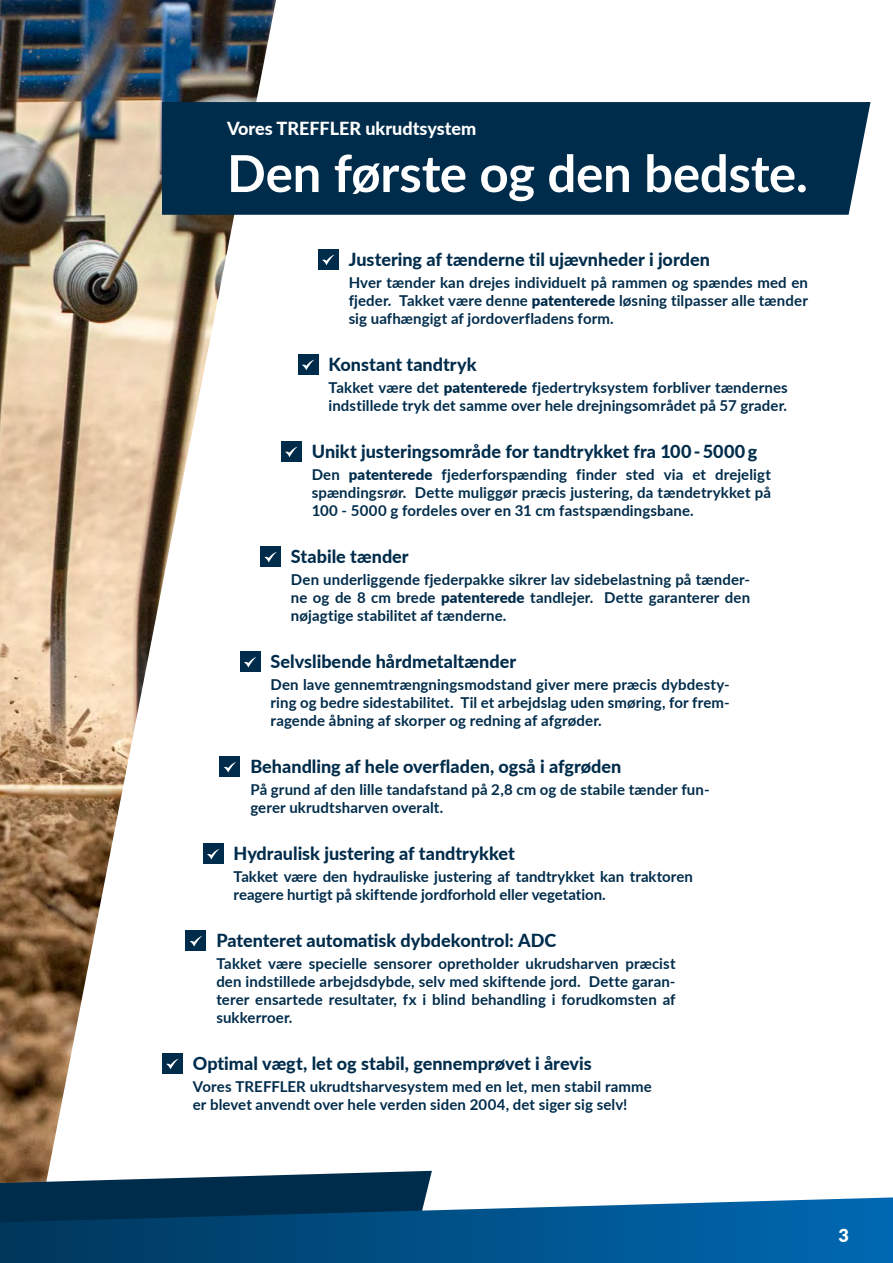
<style>
.page{position:relative;width:893px;height:1263px;background:#fff}
.page>*{position:absolute;margin:0;border:0;box-sizing:border-box;transform-origin:0 0}
.t1{font:700 51px "Lato";letter-spacing:-.005em;color:#fff}
.t2{font:800 18px "Lato";color:#002c4b}
.t3{font:800 18px "Lato";color:#fff}
.t4{font:900 18px "Lato";color:#fff}
.t5{font:700 15px/18px "Lato";letter-spacing:.005em;color:#002c4b;text-align:justify}
.s1{font-weight:900}
</style>
<div class="page">
<img style="left:0;top:0;width:276px;height:1171px">
<svg style="left:0;top:1171px;width:432px;height:26px"></svg>
<svg style="left:0;top:1197px;width:893px;height:66px;background:#0e5687"></svg>
<div style="left:260px;top:546px;width:21px;height:21px;background:#002c4b"></div>
<svg style="left:264px;top:552px;width:13px;height:10px"></svg>
<div style="left:318px;top:249px;width:21px;height:21px;background:#002c4b"></div>
<svg style="left:322px;top:255px;width:12px;height:10px"></svg>
<div style="left:298px;top:354px;width:20px;height:21px;background:#002c4b"></div>
<svg style="left:302px;top:360px;width:12px;height:10px"></svg>
<div style="left:281px;top:441px;width:21px;height:21px;background:#002c4b"></div>
<svg style="left:285px;top:447px;width:12px;height:10px"></svg>
<div style="left:240px;top:651px;width:20px;height:21px;background:#002c4b"></div>
<svg style="left:244px;top:657px;width:12px;height:10px"></svg>
<div style="left:220px;top:756px;width:20px;height:21px;background:#002c4b"></div>
<svg style="left:224px;top:762px;width:12px;height:10px"></svg>
<div style="left:186px;top:930px;width:20px;height:21px;background:#002c4b"></div>
<svg style="left:190px;top:936px;width:12px;height:10px"></svg>
<div style="left:203px;top:843px;width:20px;height:21px;background:#002c4b"></div>
<svg style="left:207px;top:849px;width:12px;height:10px"></svg>
<div style="left:162px;top:1053px;width:21px;height:20px;background:#002c4b"></div>
<svg style="left:166px;top:1059px;width:12px;height:10px"></svg>
<div style="left:140px;top:102px;width:730px;height:113px;background:#002c4b"></div>
<p class="t3" style="left:227px;top:115px;width:251px">Vores TREFFLER ukrudtsystem</p>
<h1 class="t1" style="left:227px;top:136px;width:582px">Den første og den bedste.</h1>
<p class="t2" style="left:349px;top:246px;width:363px">Justering af tænderne til ujævnheder i jorden</p>
<p class="t5" style="left:349px;top:273px;width:461px">Hver tænder kan drejes individuelt på rammen og spændes med en fjeder. Takket være denne <span class="s1">patenterede</span> løsning tilpasser alle tænder sig uafhængigt af jordoverfladens form.</p>
<p class="t2" style="left:328px;top:351px;width:150px">Konstant tandtryk</p>
<p class="t5" style="left:328px;top:378px;width:461px">Takket være det <span class="s1">patenterede</span> fjedertryksystem forbliver tændernes indstillede tryk det samme over hele drejningsområdet på 57 grader.</p>
<p class="t2" style="left:312px;top:438px;width:447px">Unikt justeringsområde for tandtrykket fra 100 - 5000 g</p>
<p class="t5" style="left:312px;top:465px;width:461px">Den <span class="s1">patenterede</span> fjederforspænding finder sted via et drejeligt spændingsrør. Dette muliggør præcis justering, da tændetrykket på 100 - 5000 g fordeles over en 31 cm fastspændingsbane.</p>
<p class="t2" style="left:291px;top:543px;width:119px">Stabile tænder</p>
<p class="t5" style="left:291px;top:570px;width:461px">Den underliggende fjederpakke sikrer lav sidebelastning på tænder&shy;ne og de 8 cm brede <span class="s1">patenterede</span> tandlejer. Dette garanterer den nøjagtige stabilitet af tænderne.</p>
<p class="t2" style="left:271px;top:648px;width:247px">Selvslibende hårdmetaltænder</p>
<p class="t5" style="left:271px;top:675px;width:461px">Den lave gennemtrængningsmodstand giver mere præcis dybdesty&shy;ring og bedre sidestabilitet. Til et arbejdslag uden smøring, for frem&shy;ragende åbning af skorper og redning af afgrøder.</p>
<p class="t2" style="left:250px;top:753px;width:373px">Behandling af hele overfladen, også i afgrøden</p>
<p class="t5" style="left:250px;top:780px;width:461px">På grund af den lille tandafstand på 2,8 cm og de stabile tænder fun&shy;gerer ukrudtsharven overalt.</p>
<p class="t2" style="left:234px;top:840px;width:283px">Hydraulisk justering af tandtrykket</p>
<p class="t5" style="left:234px;top:867px;width:461px">Takket være den hydrauliske justering af tandtrykket kan traktoren reagere hurtigt på skiftende jordforhold eller vegetation.</p>
<p class="t2" style="left:216px;top:927px;width:341px">Patenteret automatisk dybdekontrol: ADC</p>
<p class="t5" style="left:216px;top:954px;width:461px">Takket være specielle sensorer opretholder ukrudsharven præcist den indstillede arbejdsdybde, selv med skiftende jord. Dette garan&shy;terer ensartede resultater, fx i blind behandling i forudkomsten af sukkerroer.</p>
<p class="t2" style="left:193px;top:1050px;width:400px">Optimal vægt, let og stabil, gennemprøvet i årevis</p>
<p class="t5" style="left:193px;top:1077px;width:461px">Vores TREFFLER ukrudtsharvesystem med en let, men stabil ramme er blevet anvendt over hele verden siden 2004, det siger sig selv!</p>
<p class="t4" style="left:838px;top:1221px;width:12px">3</p>
</div>
